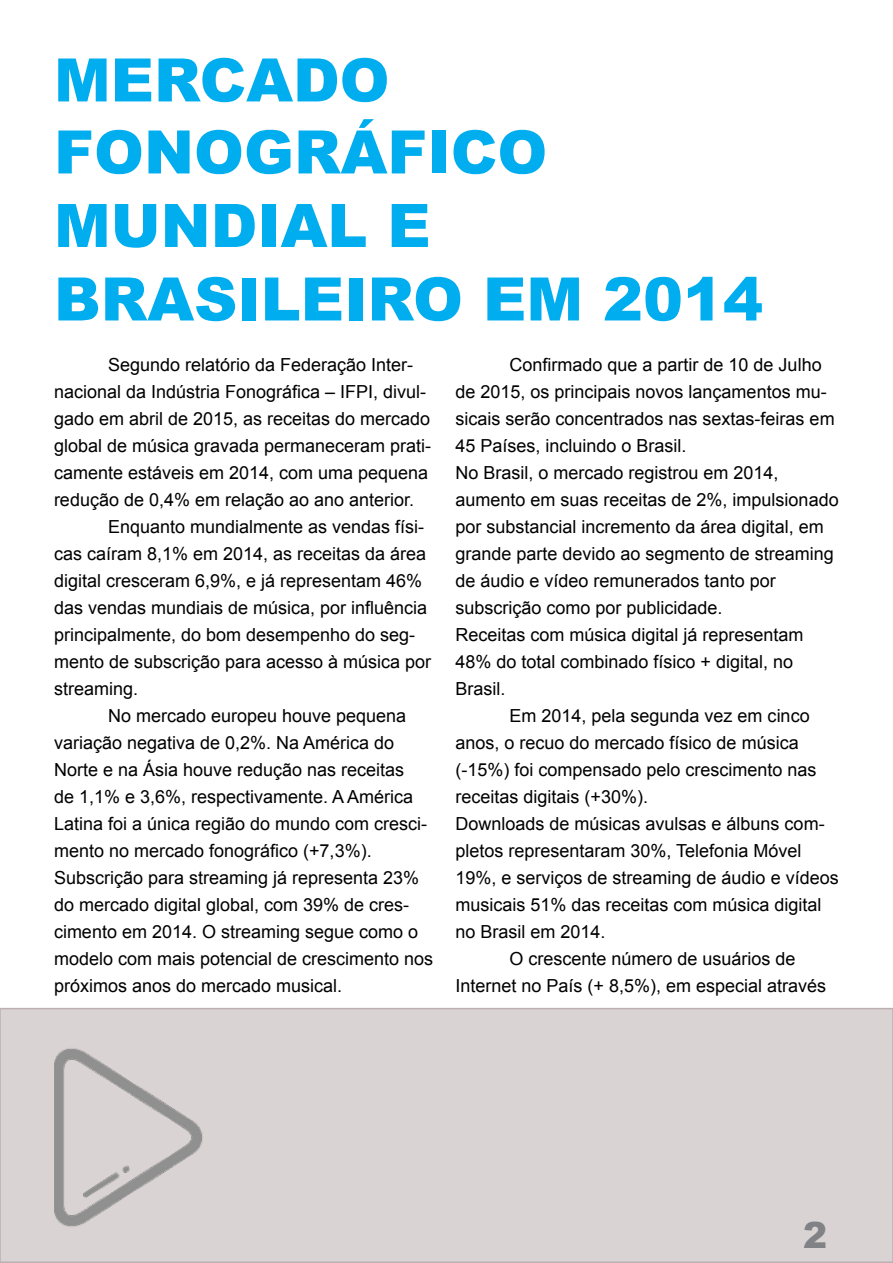
<style>
.page{position:relative;width:893px;height:1263px;background:#fff}
.page>*{position:absolute;margin:0;border:0;box-sizing:border-box;transform-origin:0 0}
.t1{font:900 60px/73.1px "Arial";color:#00aeef}
.t2{font:900 36px "Arial";color:#808285}
.t3{font:18px "Arial";color:#000}
</style>
<div class="page">
<div style="left:0;top:1008px;width:893px;height:255px;background:#dad3d4;border:2px solid #bcb0b3"></div>
<img style="left:54px;top:1048px;width:149px;height:179px">
<h1 class="t1" style="left:54px;top:42px;width:711px">MERCADO<br>FONOGRÁFICO<br>MUNDIAL E<br>BRASILEIRO EM 2014</h1>
<p class="t3" style="left:108px;top:353px;width:307px">Segundo relatório da Federação Inter-</p>
<p class="t3" style="left:54px;top:380px;width:374px">nacional da Indústria Fonográfica – IFPI, divul-</p>
<p class="t3" style="left:54px;top:407px;width:378px">gado em abril de 2015, as receitas do mercado</p>
<p class="t3" style="left:54px;top:434px;width:379px">global de música gravada permaneceram prati-</p>
<p class="t3" style="left:54px;top:461px;width:376px">camente estáveis em 2014, com uma pequena</p>
<p class="t3" style="left:54px;top:488px;width:362px">redução de 0,4% em relação ao ano anterior.</p>
<p class="t3" style="left:108px;top:515px;width:318px">Enquanto mundialmente as vendas físi-</p>
<p class="t3" style="left:54px;top:542px;width:374px">cas caíram 8,1% em 2014, as receitas da área</p>
<p class="t3" style="left:54px;top:569px;width:370px">digital cresceram 6,9%, e já representam 46%</p>
<p class="t3" style="left:54px;top:596px;width:375px">das vendas mundiais de música, por influência</p>
<p class="t3" style="left:54px;top:623px;width:363px">principalmente, do bom desempenho do seg-</p>
<p class="t3" style="left:54px;top:650px;width:379px">mento de subscrição para acesso à música por</p>
<p class="t3" style="left:54px;top:677px;width:86px">streaming.</p>
<p class="t3" style="left:108px;top:704px;width:300px">No mercado europeu houve pequena</p>
<p class="t3" style="left:54px;top:731px;width:342px">variação negativa de 0,2%. Na América do</p>
<p class="t3" style="left:54px;top:758px;width:352px">Norte e na Ásia houve redução nas receitas</p>
<p class="t3" style="left:54px;top:785px;width:361px">de 1,1% e 3,6%, respectivamente. A América</p>
<p class="t3" style="left:54px;top:812px;width:375px">Latina foi a única região do mundo com cresci-</p>
<p class="t3" style="left:54px;top:839px;width:319px">mento no mercado fonográfico (+7,3%).</p>
<p class="t3" style="left:54px;top:866px;width:367px">Subscrição para streaming já representa 23%</p>
<p class="t3" style="left:54px;top:893px;width:357px">do mercado digital global, com 39% de cres-</p>
<p class="t3" style="left:54px;top:920px;width:366px">cimento em 2014. O streaming segue como o</p>
<p class="t3" style="left:54px;top:947px;width:381px">modelo com mais potencial de crescimento nos</p>
<p class="t3" style="left:54px;top:974px;width:290px">próximos anos do mercado musical.</p>
<p class="t3" style="left:509px;top:353px;width:314px">Confirmado que a partir de 10 de Julho</p>
<p class="t3" style="left:455px;top:380px;width:373px">de 2015, os principais novos lançamentos mu-</p>
<p class="t3" style="left:455px;top:407px;width:381px">sicais serão concentrados nas sextas-feiras em</p>
<p class="t3" style="left:455px;top:434px;width:233px">45 Países, incluindo o Brasil.</p>
<p class="t3" style="left:455px;top:461px;width:325px">No Brasil, o mercado registrou em 2014,</p>
<p class="t3" style="left:455px;top:488px;width:385px">aumento em suas receitas de 2%, impulsionado</p>
<p class="t3" style="left:455px;top:515px;width:370px">por substancial incremento da área digital, em</p>
<p class="t3" style="left:455px;top:542px;width:380px">grande parte devido ao segmento de streaming</p>
<p class="t3" style="left:455px;top:569px;width:322px">de áudio e vídeo remunerados tanto por</p>
<p class="t3" style="left:455px;top:596px;width:269px">subscrição como por publicidade.</p>
<p class="t3" style="left:455px;top:623px;width:350px">Receitas com música digital já representam</p>
<p class="t3" style="left:455px;top:650px;width:339px">48% do total combinado físico + digital, no</p>
<p class="t3" style="left:455px;top:677px;width:52px">Brasil.</p>
<p class="t3" style="left:509px;top:704px;width:302px">Em 2014, pela segunda vez em cinco</p>
<p class="t3" style="left:455px;top:731px;width:345px">anos, o recuo do mercado físico de música</p>
<p class="t3" style="left:455px;top:758px;width:363px">(-15%) foi compensado pelo crescimento nas</p>
<p class="t3" style="left:455px;top:785px;width:194px">receitas digitais (+30%).</p>
<p class="t3" style="left:455px;top:812px;width:371px">Downloads de músicas avulsas e álbuns com-</p>
<p class="t3" style="left:455px;top:839px;width:347px">pletos representaram 30%, Telefonia Móvel</p>
<p class="t3" style="left:455px;top:866px;width:385px">19%, e serviços de streaming de áudio e vídeos</p>
<p class="t3" style="left:455px;top:893px;width:368px">musicais 51% das receitas com música digital</p>
<p class="t3" style="left:455px;top:920px;width:152px">no Brasil em 2014.</p>
<p class="t3" style="left:509px;top:947px;width:288px">O crescente número de usuários de</p>
<p class="t3" style="left:455px;top:974px;width:372px">Internet no País (+ 8,5%), em especial através</p>
<h2 class="t2" style="left:803px;top:1209px;width:26px">2</h2>
</div>
